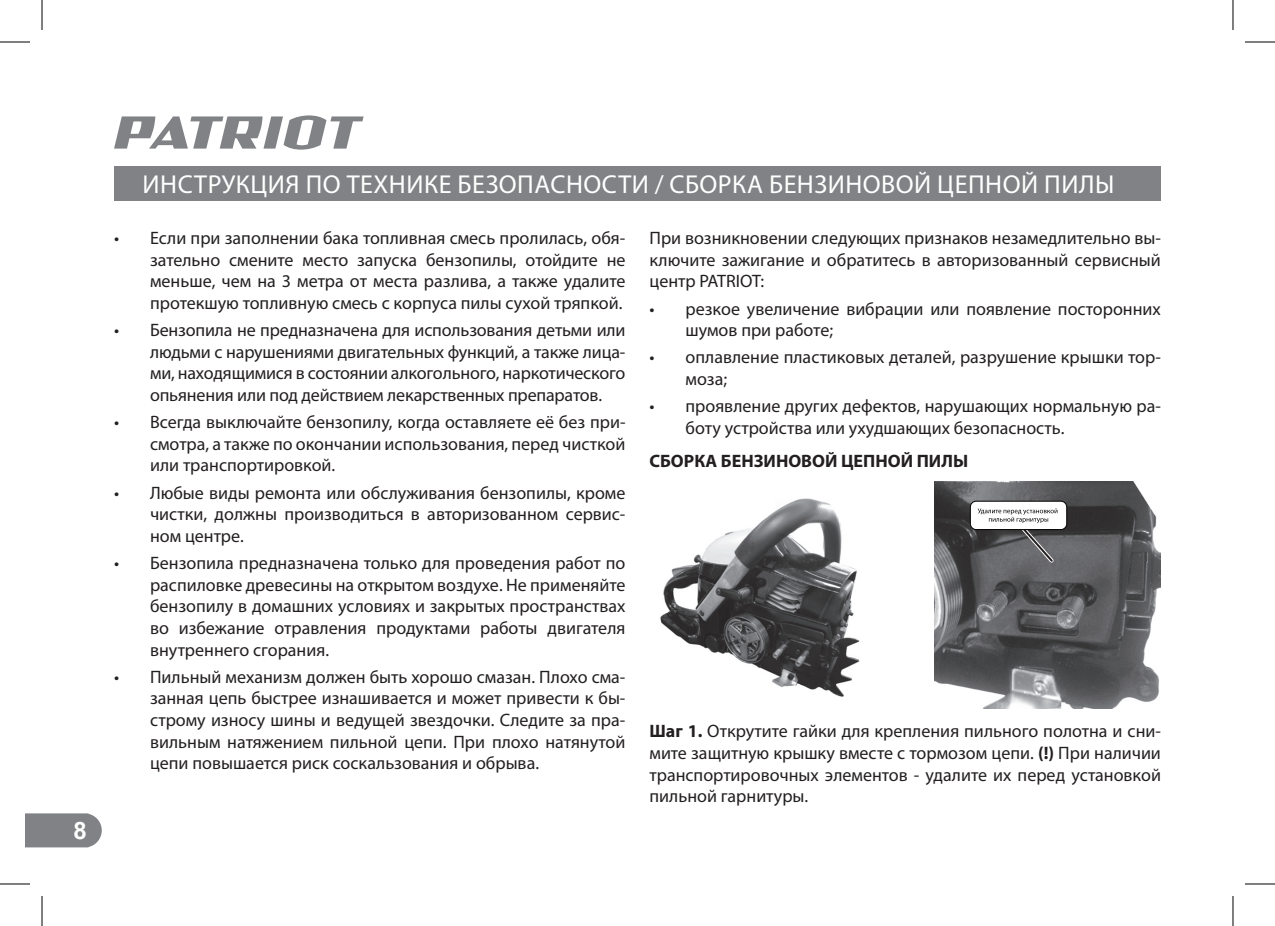
<style>
.page{position:relative;width:1275px;height:926px;background:#fff}
.page>*{position:absolute;margin:0;border:0;box-sizing:border-box;transform-origin:0 0}
.t1{font:26px "Myriad Pro";letter-spacing:.02em;color:#fff}
.t2{font:700 24px "Arial";color:#fff}
.t3{font:18px/21.6px "Myriad Pro";color:#231f20;text-align:justify}
.t4{font:700 18px "Myriad Pro";color:#231f20}
.s1{font-weight:700}
</style>
<div class="page">
<svg style="left:25px;top:813px;width:77px;height:34px;background:#87898c"></svg>
<svg style="left:114px;top:115px;width:249px;height:35px"></svg>
<div style="left:114px;top:166px;width:1047px;height:34px;background:#808285"></div>
<img style="left:660px;top:498px;width:200px;height:199px">
<img style="left:934px;top:481px;width:227px;height:227px">
<div style="left:970px;top:501px;width:96px;height:28px;background:#fff;border-radius:6px"></div>
<div style="left:969px;top:501px;width:98px;height:29px;border:1px solid #000;border-radius:6px"></div>
<svg style="left:977px;top:508px;width:80px;height:58px"></svg>
<hr style="left:0;top:42px;width:30px;height:1px;background:#000">
<hr style="left:1245px;top:42px;width:30px;height:1px;background:#000">
<hr style="left:0;top:884px;width:30px;height:1px;background:#000">
<hr style="left:1245px;top:884px;width:30px;height:1px;background:#000">
<hr style="left:42px;top:0;width:1px;height:30px;background:#000">
<hr style="left:42px;top:896px;width:1px;height:30px;background:#000">
<hr style="left:1232px;top:0;width:1px;height:30px;background:#000">
<hr style="left:1232px;top:896px;width:1px;height:30px;background:#000">
<h2 class="t2" style="left:73px;top:815px;width:15px">8</h2>
<h1 class="t1" style="left:143px;top:168px;width:973px">ИНСТРУКЦИЯ ПО ТЕХНИКЕ БЕЗОПАСНОСТИ / СБОРКА БЕНЗИНОВОЙ ЦЕПНОЙ ПИЛЫ</h1>
<p class="t3" style="left:150px;top:227px;width:477px;text-indent:-36px">• Если при заполнении бака топливная смесь пролилась, обя&shy;зательно смените место запуска бензопилы, отойдите не меньше, чем на 3 метра от места разлива, а также удалите протекшую топливную смесь с корпуса пилы сухой тряпкой.</p>
<p class="t3" style="left:150px;top:319px;width:477px;text-indent:-36px">• Бензопила не предназначена для использования детьми или людьми с нарушениями двигательных функций, а также лица&shy;ми, находящимися в состоянии алкогольного, наркотического опьянения или под действием лекарственных препаратов.</p>
<p class="t3" style="left:150px;top:411px;width:477px;text-indent:-36px">• Всегда выключайте бензопилу, когда оставляете её без при&shy;смотра, а также по окончании использования, перед чисткой или транспортировкой.</p>
<p class="t3" style="left:150px;top:481px;width:477px;text-indent:-36px">• Любые виды ремонта или обслуживания бензопилы, кроме чистки, должны производиться в авторизованном сервис&shy;ном центре.</p>
<p class="t3" style="left:150px;top:552px;width:477px;text-indent:-36px">• Бензопила предназначена только для проведения работ по распиловке древесины на открытом воздухе. Не применяйте бензопилу в домашних условиях и закрытых пространствах во избежание отравления продуктами работы двигателя внутреннего сгорания.</p>
<p class="t3" style="left:150px;top:666px;width:477px;text-indent:-36px">• Пильный механизм должен быть хорошо смазан. Плохо сма&shy;занная цепь быстрее изнашивается и может привести к бы&shy;строму износу шины и ведущей звездочки. Следите за пра&shy;вильным натяжением пильной цепи. При плохо натянутой цепи повышается риск соскальзования и обрыва.</p>
<p class="t3" style="left:649px;top:227px;width:513px">При возникновении следующих признаков незамедлительно вы&shy;ключите зажигание и обратитесь в авторизованный сервисный центр PATRIOT:</p>
<p class="t3" style="left:685px;top:297px;width:477px;text-indent:-36px">• резкое увеличение вибрации или появление посторонних шумов при работе;</p>
<p class="t3" style="left:685px;top:346px;width:477px;text-indent:-36px">• оплавление пластиковых деталей, разрушение крышки тор&shy;моза;</p>
<p class="t3" style="left:685px;top:395px;width:477px;text-indent:-36px">• проявление других дефектов, нарушающих нормальную ра&shy;боту устройства или ухудшающих безопасность.</p>
<p class="t4" style="left:649px;top:451px;width:320px">СБОРКА БЕНЗИНОВОЙ ЦЕПНОЙ ПИЛЫ</p>
<p class="t3" style="left:649px;top:720px;width:513px"><span class="s1">Шаг 1.</span> Открутите гайки для крепления пильного полотна и сни&shy;мите защитную крышку вместе с тормозом цепи. <span class="s1">(!)</span> При наличии транспортировочных элементов - удалите их перед установкой пильной гарнитуры.</p>
</div>
